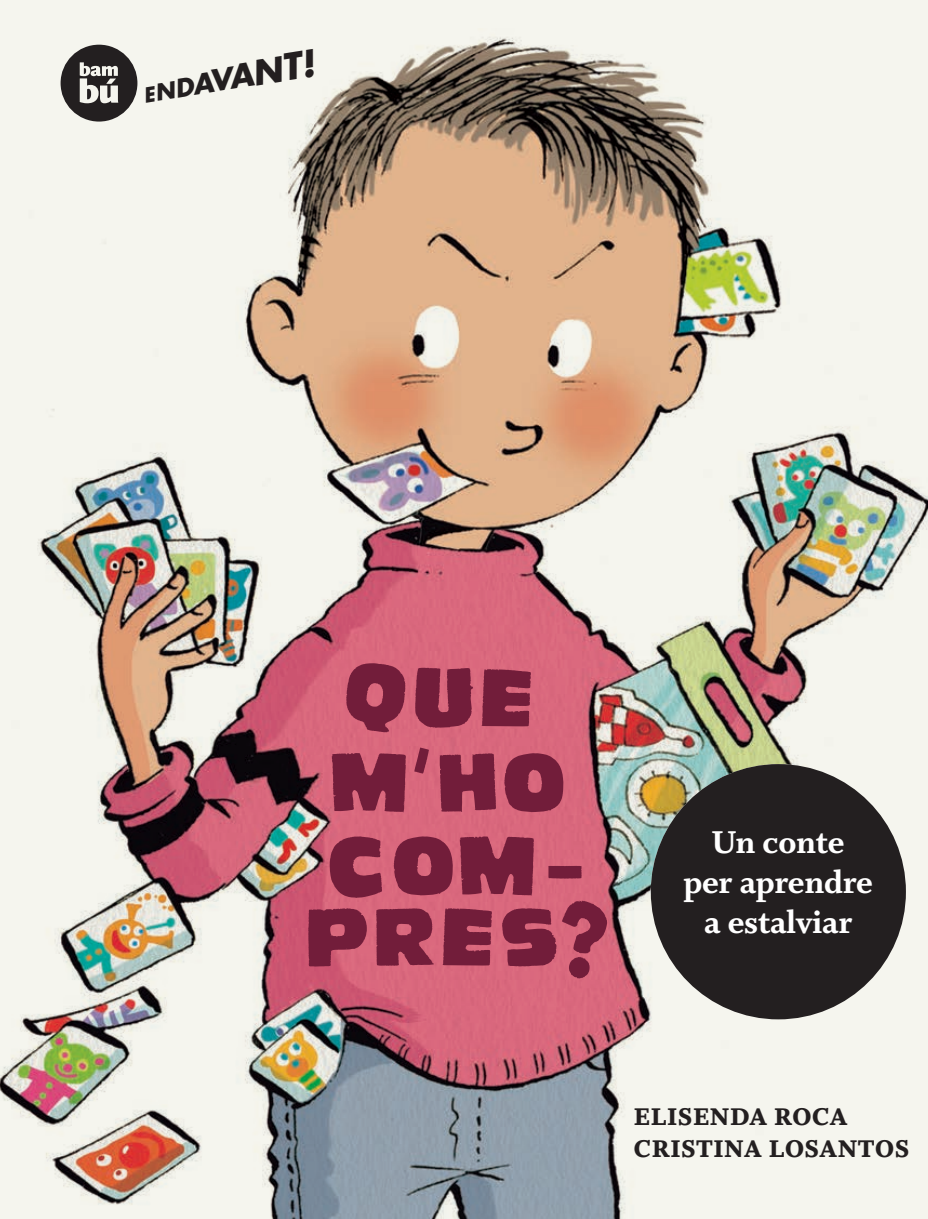
<style>
.page{position:relative;width:928px;height:1219px;background:#fff}
.page>*{position:absolute;margin:0;border:0;box-sizing:border-box;transform-origin:0 0}
.t1{font:italic 700 36px "Futura LT";color:#231f20}
.t2{font:35.32px/39.6px "Whitman Extra Bold Os F";letter-spacing:-.01em;color:#fff;text-align:center}
.t3{font:27px "Whitman Black LF";letter-spacing:.02em;color:#231f20}
.s1{font-size:20.25px}
.s2{font-size:22.5px}
.s3{font-size:24.75px}
.s4{font-size:27px}
.s5{font-size:29.25px}
.s6{font-size:31.5px}
.s7{font-size:33.75px}
</style>
<div class="page">
<div style="left:0;top:0;width:928px;height:1218px;background:#f5f5ee"></div>
<img style="left:0;top:37px;width:928px;height:1181px">
<div style="left:61px;top:45px;width:76px;height:76px;background:#231f20;border-radius:50%"></div>
<svg style="left:80px;top:62px;width:39px;height:41px"></svg>
<div style="left:651px;top:764px;width:255px;height:255px;background:#231f20;border-radius:50%"></div>
<svg style="left:415px;top:667px;width:58px;height:60px;background:#882c48"></svg>
<svg style="left:346px;top:663px;width:60px;height:71px;background:#943650"></svg>
<svg style="left:482px;top:668px;width:49px;height:58px;background:#842a45"></svg>
<svg style="left:332px;top:752px;width:74px;height:60px;background:#862b47"></svg>
<svg style="left:504px;top:753px;width:60px;height:59px;background:#8b2f4a"></svg>
<svg style="left:440px;top:753px;width:56px;height:58px;background:#872c47"></svg>
<svg style="left:414px;top:747px;width:15px;height:26px"></svg>
<svg style="left:308px;top:835px;width:299px;height:143px;background:#a6435c"></svg>
<p class="t1" style="left:139px;top:66px;width:175px;rotate:-9deg"><span class="s1">E</span><span class="s2">N</span><span class="s3">D</span><span class="s4">A</span><span class="s5">V</span><span class="s6">A</span><span class="s7">N</span>T!</p>
<p class="t2" style="left:684px;top:822px;width:191px">Un conte per aprendre a estalviar</p>
<p class="t3" style="left:634px;top:1101px;width:215px">ELISENDA ROCA</p>
<p class="t3" style="left:634px;top:1133px;width:277px">CRISTINA LOSANTOS</p>
</div>
